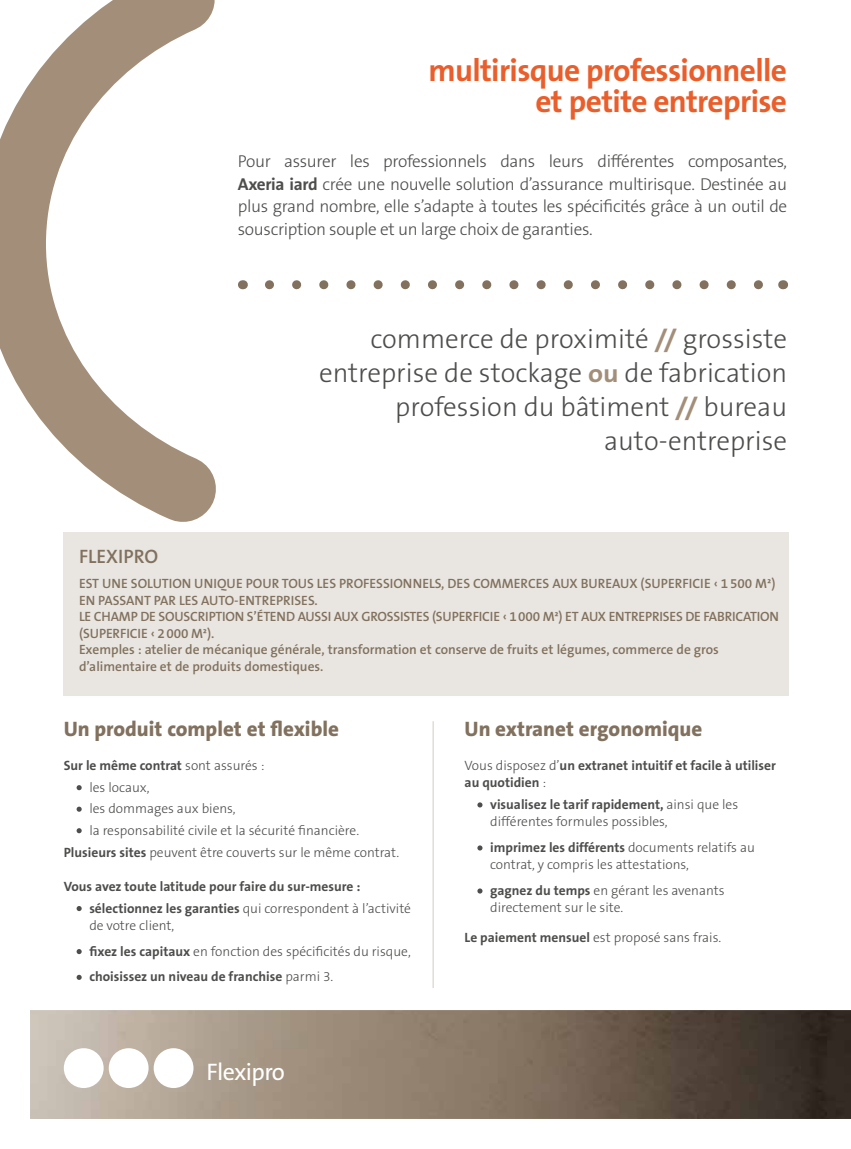
<style>
.page{position:relative;width:851px;height:1149px;background:#fff}
.page>*{position:absolute;margin:0;border:0;box-sizing:border-box;transform-origin:0 0}
.t1{font:700 31.5px/31.5px "The Sans B7";letter-spacing:-.02em;color:#e95e2b;text-align:right}
.t2{font:300 27.15px/33.9px "The Sans B3";color:#4d4d4c;text-align:right}
.t3{font:24px "The Sans B5 Plain";letter-spacing:-.025em;color:#fff}
.t4{font:800 21px "The Sans B8";color:#81715e}
.t5{font:600 19.5px "The Sans B6";color:#81715e}
.t6{font:300 17.25px/22.5px "The Sans B3";letter-spacing:-.02em;color:#4d4d4c;text-align:justify}
.t7{font:300 13.5px/25.8px "The Sans B3";color:#4d4d4c}
.t8{font:600 13.5px/16.5px "The Sans B6";letter-spacing:-.005em;color:#81715e}
.t9{font:700 13.5px/17.2px "The Sans B7";color:#4d4d4c}
.s1{font-family:"The Sans B7";font-weight:700}
.s2{font-family:"The Sans B7";font-weight:700;font-size:25.5px;color:#a38f79}
.s3{font-family:"The Sans B3";font-weight:300}
</style>
<div class="page">
<svg style="left:0;top:0;width:270px;height:575px"></svg>
<div style="left:64px;top:531px;width:725px;height:164px;background:#e9e6e1"></div>
<svg style="left:30px;top:979px;width:820px;height:140px"></svg>
<svg style="left:477px;top:802px;width:5px;height:5px"></svg>
<svg style="left:477px;top:845px;width:5px;height:5px"></svg>
<svg style="left:477px;top:888px;width:5px;height:5px"></svg>
<hr style="left:432px;top:721px;width:1px;height:266px;background:#d1cbc4">
<svg style="left:77px;top:785px;width:5px;height:5px"></svg>
<svg style="left:77px;top:806px;width:5px;height:5px"></svg>
<svg style="left:77px;top:828px;width:5px;height:5px"></svg>
<svg style="left:77px;top:906px;width:5px;height:4px"></svg>
<svg style="left:77px;top:949px;width:5px;height:4px"></svg>
<svg style="left:77px;top:974px;width:5px;height:5px"></svg>
<svg style="left:269px;top:280px;width:494px;height:9px"></svg>
<h1 class="t1" style="left:428px;top:56px;width:360px">multirisque professionnelle et petite entreprise</h1>
<p class="t6" style="left:238px;top:151px;width:550px">Pour assurer les professionnels dans leurs différentes composantes, <span class="s1">Axeria iard</span> crée une nouvelle solution d’assurance multirisque. Destinée au plus grand nombre, elle s’adapte à toutes les spécificités grâce à un outil de souscription souple et un large choix de garanties.</p>
<h2 class="t2" style="left:319px;top:324px;width:469px">commerce de proximité <span class="s2">//</span> grossiste entreprise de stockage <span class="s2">ou</span> de fabrication profession du bâtiment <span class="s2">//</span> bureau auto-entreprise</h2>
<h3 class="t5" style="left:79px;top:546px;width:81px">FLEXIPRO</h3>
<p class="t8" style="left:79px;top:576px;width:701px">EST UNE SOLUTION UNIQUE POUR TOUS LES PROFESSIONNELS, DES COMMERCES AUX BUREAUX (SUPERFICIE ‹ 1500 M²)<br>EN PASSANT PAR LES AUTO-ENTREPRISES.<br>LE CHAMP DE SOUSCRIPTION S’ÉTEND AUSSI AUX GROSSISTES (SUPERFICIE ‹ 1000 M²) ET AUX ENTREPRISES DE FABRICATION (SUPERFICIE ‹ 2000 M²).<br>EXEMPLES : ATELIER DE MÉCANIQUE GÉNÉRALE, TRANSFORMATION ET CONSERVE DE FRUITS ET LÉGUMES, COMMERCE DE GROS D’ALIMENTAIRE ET DE PRODUITS DOMESTIQUES.</p>
<h3 class="t4" style="left:64px;top:717px;width:277px">Un produit complet et flexible</h3>
<p class="t9" style="left:64px;top:757px;width:202px">Sur le même contrat <span class="s3">sont assurés :</span></p>
<p class="t7" style="left:89px;top:774px;width:62px">les locaux,</p>
<p class="t7" style="left:89px;top:796px;width:148px">les dommages aux biens,</p>
<p class="t7" style="left:89px;top:817px;width:271px">la responsabilité civile et la sécurité financière.</p>
<p class="t7" style="left:64px;top:839px;width:337px"><span class="s1">Plusieurs sites</span> peuvent être couverts sur le même contrat.</p>
<p class="t9" style="left:64px;top:878px;width:298px">Vous avez toute latitude pour faire du sur-mesure :</p>
<p class="t7" style="left:89px;top:899px;width:323px;line-height:17.2px"><span class="s1">sélectionnez les garanties</span> qui correspondent à l’activité de votre client,</p>
<p class="t7" style="left:89px;top:938px;width:323px"><span class="s1">fixez les capitaux</span> en fonction des spécificités du risque,</p>
<p class="t9" style="left:89px;top:968px;width:245px">choisissez un niveau de franchise <span class="s3">parmi 3.</span></p>
<h3 class="t3" style="left:206px;top:1059px;width:80px">Flexipro</h3>
<h3 class="t4" style="left:464px;top:717px;width:239px">Un extranet ergonomique</h3>
<p class="t9" style="left:464px;top:757px;width:313px"><span class="s3">Vous disposez d’</span>un extranet intuitif et facile à utiliser au quotidien <span class="s3">:</span></p>
<p class="t9" style="left:490px;top:796px;width:249px">visualisez le tarif rapidement, <span class="s3">ainsi que les</span></p>
<p class="t7" style="left:490px;top:809px;width:179px">différentes formules possibles,</p>
<p class="t9" style="left:490px;top:839px;width:266px">imprimez les différents <span class="s3">documents relatifs au</span></p>
<p class="t7" style="left:490px;top:852px;width:236px">contrat, y compris les attestations, <span class="s1">gagnez du temps</span> en gérant les avenants</p>
<p class="t7" style="left:490px;top:895px;width:135px">directement sur le site.</p>
<p class="t7" style="left:464px;top:925px;width:258px"><span class="s1">Le paiement mensuel</span> est proposé sans frais.</p>
</div>
